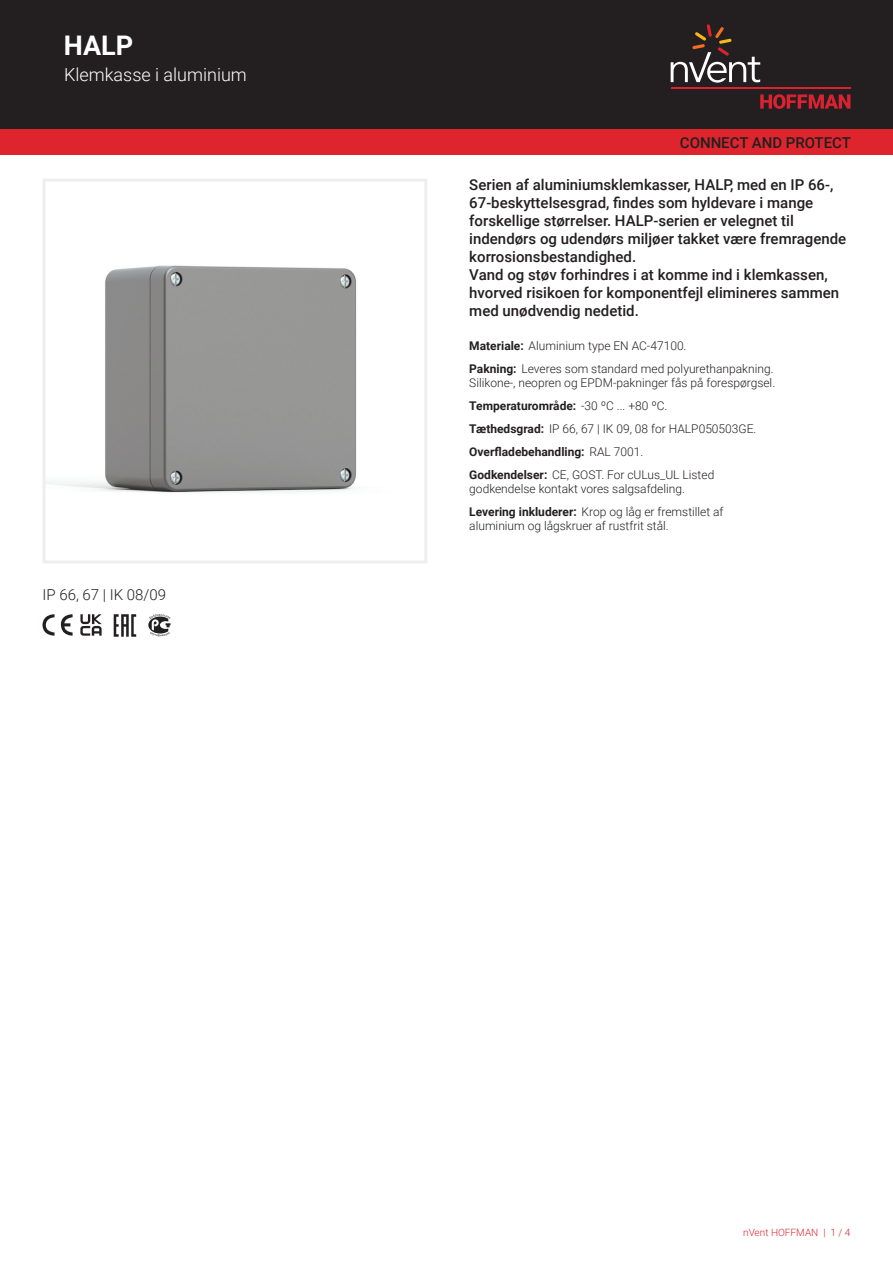
<style>
.page{position:relative;width:893px;height:1263px;background:#fff}
.page>*{position:absolute;margin:0;border:0;box-sizing:border-box;transform-origin:0 0}
.t1{font:700 27px "Roboto";color:#fff}
.t2{font:300 18px "Roboto";color:#fff}
.t3{font:500 15px/18px "Roboto";color:#231f20}
.t4{font:300 15px "Roboto";color:#231f20}
.t5{font:300 12px/23px "Roboto";color:#231f20}
.t6{font:300 10.05px "Roboto";color:#de252e}
.s1{font-weight:700}
</style>
<div class="page">
<div style="left:0;top:0;width:893px;height:129px;background:#231f20"></div>
<svg style="left:760px;top:94px;width:90px;height:15px"></svg>
<hr style="left:671px;top:88px;width:179px;height:1px;background:#db2230">
<svg style="left:671px;top:24px;width:89px;height:59px"></svg>
<div style="left:0;top:129px;width:893px;height:26px;background:#de252e"></div>
<img style="left:47px;top:265px;width:310px;height:228px">
<div style="left:43px;top:179px;width:384px;height:384px;border:3px solid #eeeeef"></div>
<svg style="left:43px;top:614px;width:30px;height:22px"></svg>
<svg style="left:80px;top:614px;width:22px;height:22px"></svg>
<svg style="left:114px;top:614px;width:22px;height:23px"></svg>
<svg style="left:148px;top:614px;width:23px;height:23px"></svg>
<h1 class="t1" style="left:64px;top:26px;width:71px">HALP</h1>
<h2 class="t2" style="left:64px;top:62px;width:184px">Klemkasse i aluminium</h2>
<p class="t4" style="left:43px;top:584px;width:125px">IP 66, 67 | IK 08/09</p>
<p class="t3" style="left:680px;top:133px;width:173px">CONNECT AND PROTECT</p>
<p class="t3" style="left:469px;top:175px;width:378px">Serien af aluminiumsklemkasser, HALP, med en IP 66-, 67-beskyttelsesgrad, findes som hyldevare i mange forskellige størrelser. HALP-serien er velegnet til indendørs og udendørs miljøer takket være fremragende korrosionsbestandighed.<br>Vand og støv forhindres i at komme ind i klemkassen, hvorved risikoen for komponentfejl elimineres sammen med unødvendig nedetid.</p>
<p class="t5" style="left:469px;top:333px;width:306px"><span class="s1">Materiale:</span> Aluminium type EN AC-47100.<br><span class="s1">Pakning:</span> Leveres som standard med polyurethanpakning.</p>
<p class="t5" style="left:469px;top:371px;width:307px">Silikone-, neopren og EPDM-pakninger fås på forespørgsel.<br><span class="s1">Temperaturområde:</span> -30 ºC ... +80 ºC.<br><span class="s1">Tæthedsgrad:</span> IP 66, 67 | IK 09, 08 for HALP050503GE.<br><span class="s1">Overfladebehandling:</span> RAL 7001.<br><span class="s1">Godkendelser:</span> CE, GOST. For cULus_UL Listed</p>
<p class="t5" style="left:469px;top:477px;width:256px">godkendelse kontakt vores salgsafdeling.<br><span class="s1">Levering inkluderer:</span> Krop og låg er fremstillet af</p>
<p class="t5" style="left:469px;top:514px;width:201px">aluminium og lågskruer af rustfrit stål.</p>
<p class="t6" style="left:743px;top:1226px;width:109px">nVent HOFFMAN | 1 / 4</p>
</div>
